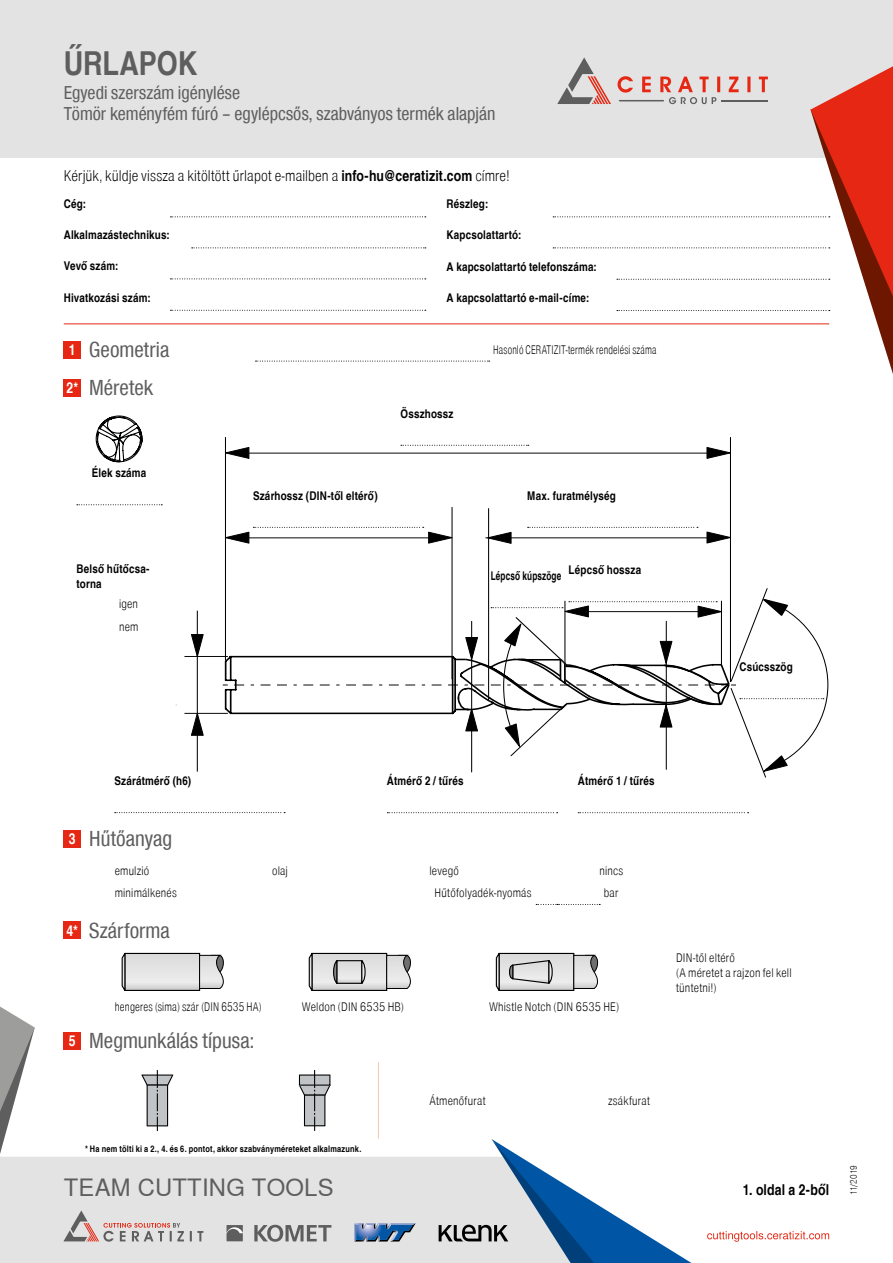
<style>
.page{position:relative;width:893px;height:1263px;background:#fff}
.page>*{position:absolute;margin:0;border:0;box-sizing:border-box;transform-origin:0 0}
.t1{font:700 33px "Nimbus Sans WNT Global Cond";letter-spacing:-.005em;color:#5f5e5e}
.t2{font:23.85px "Nimbus Sans WNT Global";letter-spacing:.01em;color:#5f5e5e}
.t3{font:21px "Nimbus Sans WNT Global Cond";color:#5f5e5e}
.t4{font:18px/21.6px "Nimbus Sans WNT Global Cond";color:#5f5e5e}
.t5{font:300 15px "Nimbus Sans WNT Global Cond";letter-spacing:.005em;color:#000}
.t6{font:700 15px "Nimbus Sans WNT Global Cond";letter-spacing:.01em;color:#000}
.t7{font:700 12px/15px "Nimbus Sans WNT Global Cond";letter-spacing:.015em;color:#000}
.t8{font:300 12px/15px "Nimbus Sans WNT Global Cond";letter-spacing:.015em;color:#000}
.t9{font:300 12px "Nimbus Sans WNT Global Cond";letter-spacing:.015em;color:#000;scale:.83 1}
.t10{font:300 12px "Nimbus Sans WNT Global Cond";letter-spacing:.015em;color:#000;scale:.91 1}
.t11{font:700 12px "Nimbus Sans WNT Global Cond";letter-spacing:.015em;color:#000;scale:.83 1}
.t12{font:700 9px "Nimbus Sans WNT Global Cond";letter-spacing:.025em;color:#000}
.t13{font:300 9px "Nimbus Sans WNT Global Cond";letter-spacing:-.01em;color:#000}
.s1{font-weight:700}
.s2{font-weight:700;font-size:15px;color:#fff}
</style>
<div class="page">
<div style="left:0;top:0;width:893px;height:157px;background:#e3e3e3"></div>
<div style="left:0;top:1157px;width:439px;height:106px;background:#e3e3e3"></div>
<svg style="left:63px;top:1210px;width:140px;height:31px;background:#d2c8c8"></svg>
<svg style="left:254px;top:1225px;width:77px;height:17px"></svg>
<svg style="left:226px;top:1225px;width:17px;height:16px"></svg>
<svg style="left:354px;top:1223px;width:62px;height:18px"></svg>
<svg style="left:0;top:1006px;width:35px;height:148px"></svg>
<svg style="left:707px;top:1231px;width:122px;height:11px"></svg>
<svg style="left:439px;top:1139px;width:252px;height:124px"></svg>
<hr style="left:64px;top:324px;width:765px;height:1px;background:#e52713">
<div style="left:64px;top:1032px;width:17px;height:17px;background:#e52713"></div>
<div style="left:64px;top:922px;width:17px;height:17px;background:#e52713"></div>
<div style="left:64px;top:830px;width:17px;height:17px;background:#e52713"></div>
<hr style="left:730px;top:437px;width:1px;height:245px;background:#000">
<svg style="left:718px;top:534px;width:12px;height:7px"></svg>
<svg style="left:225px;top:437px;width:493px;height:160px"></svg>
<svg style="left:706px;top:446px;width:24px;height:13px"></svg>
<svg style="left:224px;top:446px;width:26px;height:13px"></svg>
<svg style="left:190px;top:634px;width:14px;height:23px"></svg>
<svg style="left:190px;top:712px;width:14px;height:24px"></svg>
<hr style="left:471px;top:621px;width:1px;height:151px;background:#000">
<svg style="left:224px;top:508px;width:265px;height:89px"></svg>
<div style="left:64px;top:379px;width:17px;height:17px;background:#e52713"></div>
<div style="left:64px;top:341px;width:17px;height:17px;background:#e52713"></div>
<hr style="left:378px;top:1062px;width:1px;height:77px;background:#fac8b1">
<svg style="left:141px;top:1070px;width:32px;height:61px"></svg>
<svg style="left:299px;top:1070px;width:32px;height:61px"></svg>
<svg style="left:126px;top:952px;width:75px;height:39px"></svg>
<div style="left:125px;top:953px;width:75px;height:37px;background:#e3e3e2"></div>
<div style="left:124px;top:953px;width:76px;height:38px;border:1px solid #000"></div>
<svg style="left:121px;top:952px;width:5px;height:39px"></svg>
<svg style="left:199px;top:954px;width:25px;height:35px"></svg>
<div style="left:304px;top:951px;width:111px;height:41px;background:linear-gradient(to bottom,#fff,#fff)"></div>
<div style="left:312px;top:953px;width:75px;height:37px;background:linear-gradient(to right,#e1e0e0,#e1e1e1)"></div>
<div style="left:311px;top:953px;width:76px;height:38px;border:1px solid #000"></div>
<svg style="left:308px;top:951px;width:6px;height:41px"></svg>
<svg style="left:386px;top:954px;width:29px;height:35px"></svg>
<div style="left:336px;top:960px;width:26px;height:24px;border:1px solid #000"></div>
<svg style="left:361px;top:960px;width:5px;height:24px"></svg>
<svg style="left:332px;top:960px;width:6px;height:24px"></svg>
<svg style="left:501px;top:952px;width:74px;height:39px"></svg>
<div style="left:499px;top:953px;width:75px;height:37px;background:linear-gradient(to right,#dcdbdb,#e0e0e0)"></div>
<div style="left:498px;top:953px;width:76px;height:38px;border:1px solid #000"></div>
<svg style="left:495px;top:952px;width:6px;height:39px"></svg>
<svg style="left:508px;top:959px;width:45px;height:25px"></svg>
<svg style="left:573px;top:954px;width:26px;height:35px"></svg>
<svg style="left:578px;top:812px;width:171px;height:1px"></svg>
<svg style="left:387px;top:812px;width:171px;height:1px"></svg>
<svg style="left:115px;top:812px;width:170px;height:1px"></svg>
<svg style="left:223px;top:597px;width:606px;height:174px"></svg>
<svg style="left:528px;top:527px;width:170px;height:1px"></svg>
<svg style="left:225px;top:527px;width:228px;height:17px"></svg>
<svg style="left:401px;top:445px;width:128px;height:1px"></svg>
<svg style="left:77px;top:504px;width:85px;height:1px"></svg>
<svg style="left:96px;top:415px;width:46px;height:47px"></svg>
<svg style="left:255px;top:361px;width:235px;height:1px"></svg>
<svg style="left:553px;top:57px;width:340px;height:317px"></svg>
<svg style="left:170px;top:310px;width:256px;height:1px"></svg>
<svg style="left:170px;top:279px;width:256px;height:1px"></svg>
<svg style="left:192px;top:247px;width:234px;height:1px"></svg>
<svg style="left:170px;top:216px;width:256px;height:1px"></svg>
<svg style="left:536px;top:904px;width:64px;height:1px"></svg>
<h1 class="t1" style="left:64px;top:44px;width:135px">ŰRLAPOK</h1>
<h3 class="t4" style="left:64px;top:82px;width:433px">Egyedi szerszám igénylése<br>Tömör keményfém fúró – egylépcsős, szabványos termék alapján</h3>
<p class="t5" style="left:64px;top:167px;width:447px">Kérjük, küldje vissza a kitöltött űrlapot e-mailben a <span class="s1">info-hu@ceratizit.com</span> címre!</p>
<p class="t7" style="left:64px;top:197px;width:24px">Cég:</p>
<p class="t7" style="left:446px;top:197px;width:43px">Részleg:</p>
<p class="t7" style="left:64px;top:228px;width:108px">Alkalmazástechnikus:</p>
<p class="t7" style="left:446px;top:228px;width:76px">Kapcsolattartó:</p>
<p class="t7" style="left:64px;top:259px;width:56px">Vevő szám:</p>
<p class="t7" style="left:446px;top:259px;width:152px">A kapcsolattartó telefonszáma:</p>
<p class="t7" style="left:64px;top:290px;width:88px">Hivatkozási szám:</p>
<p class="t7" style="left:446px;top:290px;width:144px">A kapcsolattartó e-mail-címe:</p>
<h3 class="t3" style="left:69px;top:338px;width:102px"><span class="s2">1</span> Geometria</h3>
<p class="t9" style="left:493px;top:342px;width:198px">Hasonló CERATIZIT-termék rendelési száma</p>
<h3 class="t3" style="left:66px;top:376px;width:89px"><span class="s2">2*</span> Méretek</h3>
<p class="t7" style="left:401px;top:406px;width:54px">Összhossz</p>
<p class="t7" style="left:92px;top:466px;width:56px">Élek száma</p>
<p class="t7" style="left:253px;top:488px;width:126px">Szárhossz (DIN-től eltérő)</p>
<p class="t7" style="left:527px;top:488px;width:90px">Max. furatmélység</p>
<p class="t7" style="left:77px;top:561px;width:74px">Belső hűtőcsa&shy;torna</p>
<p class="t8" style="left:119px;top:592px;width:21px;line-height:23.4px">igen nem</p>
<p class="t11" style="left:491px;top:569px;width:87px">Lépcső kúpszöge</p>
<p class="t7" style="left:568px;top:563px;width:74px">Lépcső hossza</p>
<p class="t7" style="left:739px;top:659px;width:55px">Csúcsszög</p>
<p class="t7" style="left:114px;top:773px;width:78px">Szárátmérő (h6)</p>
<p class="t7" style="left:387px;top:773px;width:78px">Átmérő 2 / tűrés</p>
<p class="t7" style="left:578px;top:773px;width:78px">Átmérő 1 / tűrés</p>
<h3 class="t3" style="left:69px;top:826px;width:105px"><span class="s2">3</span> Hűtőanyag</h3>
<p class="t8" style="left:115px;top:863px;width:36px">emulzió</p>
<p class="t8" style="left:272px;top:863px;width:17px">olaj</p>
<p class="t8" style="left:429px;top:863px;width:31px">levegő</p>
<p class="t8" style="left:600px;top:863px;width:25px">nincs</p>
<p class="t8" style="left:115px;top:885px;width:63px">minimálkenés</p>
<p class="t8" style="left:434px;top:885px;width:99px">Hűtőfolyadék-nyomás</p>
<p class="t8" style="left:604px;top:885px;width:16px">bar</p>
<h3 class="t3" style="left:67px;top:918px;width:105px"><span class="s2">4*</span> Szárforma</h3>
<p class="t10" style="left:115px;top:1000px;width:163px">hengeres (sima) szár (DIN 6535 HA)</p>
<p class="t8" style="left:302px;top:999px;width:104px">Weldon (DIN 6535 HB)</p>
<p class="t8" style="left:489px;top:999px;width:132px">Whistle Notch (DIN 6535 HE)</p>
<h3 class="t3" style="left:69px;top:1029px;width:187px"><span class="s2">5</span> Megmunkálás típusa:</h3>
<p class="t12" style="left:85px;top:1144px;width:278px">* Ha nem tölti ki a 2., 4. és 6. pontot, akkor szabványméreteket alkalmazunk.</p>
<p class="t8" style="left:429px;top:1093px;width:58px">Átmenőfurat</p>
<p class="t8" style="left:608px;top:1093px;width:43px">zsákfurat</p>
<p class="t8" style="left:676px;top:950px;width:117px">DIN-től eltérő<br>(A méretet a rajzon fel kell tüntetni!)</p>
<h2 class="t2" style="left:64px;top:1173px;width:271px">TEAM CUTTING TOOLS</h2>
<p class="t6" style="left:743px;top:1181px;width:88px">1. oldal a 2-ből</p>
<p class="t13" style="left:848px;top:1195px;width:32px;rotate:-90deg">11/2019</p>
</div>
